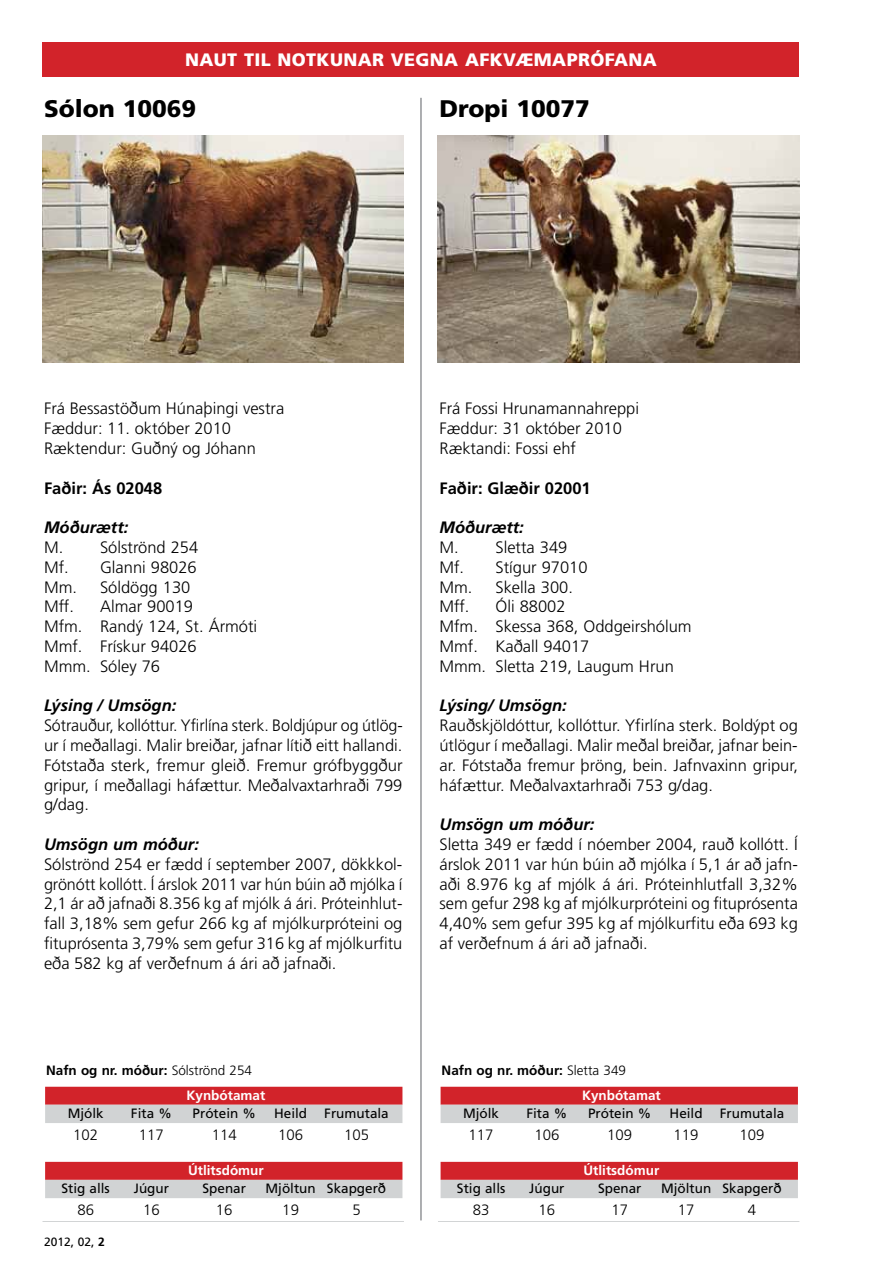
<style>
.page{position:relative;width:893px;height:1263px;background:#fff}
.page>*{position:absolute;margin:0;border:0;box-sizing:border-box;transform-origin:0 0}
.t1{font:900 24px "Frutiger LT Std";color:#000}
.t2{font:900 18px "Frutiger LT Std";letter-spacing:.02em;color:#fff}
.t3{font:300 16.5px/19.8px "Frutiger LT Std";color:#000}
.t4{font:italic 700 16.5px "Frutiger LT Std";color:#000}
.t5{font:700 16.5px "Frutiger LT Std";color:#000}
.t6{font:300 15px "Frutiger LT Std";color:#000}
.t7{font:13.5px "Frutiger LT Std";color:#000}
.t8{font:700 13.5px/24.8px "Frutiger LT Std";color:#000}
.t9{font:700 13.5px "Frutiger LT Std";color:#fff}
.t10{font:12px "Frutiger LT Std";color:#000}
.s1{font-weight:300}
.s2{color:#fff}
.s3{font-weight:700}
</style>
<div class="page">
<div style="left:43px;top:43px;width:756px;height:34px;background:#d2232a"></div>
<hr style="left:43px;top:1220px;width:361px;height:2px;background:#d1d3d4">
<hr style="left:438px;top:1220px;width:361px;height:2px;background:#d1d3d4">
<div style="left:441px;top:1087px;width:357px;height:18px;background:#d2232a"></div>
<div style="left:441px;top:1105px;width:357px;height:18px;background:#d1d3d4"></div>
<div style="left:441px;top:1162px;width:357px;height:18px;background:#d2232a"></div>
<div style="left:441px;top:1180px;width:357px;height:18px;background:#d1d3d4"></div>
<div style="left:45px;top:1087px;width:357px;height:18px;background:#d2232a"></div>
<div style="left:45px;top:1105px;width:357px;height:18px;background:#d1d3d4"></div>
<div style="left:45px;top:1162px;width:357px;height:18px;background:#d2232a"></div>
<div style="left:45px;top:1180px;width:357px;height:18px;background:#d1d3d4"></div>
<img style="left:43px;top:135px;width:361px;height:228px">
<img style="left:438px;top:135px;width:361px;height:228px">
<hr style="left:420px;top:98px;width:2px;height:1122px;background:#939598">
<p class="t2" style="left:185px;top:49px;width:473px">NAUT TIL NOTKUNAR VEGNA AFKVÆMAPRÓFANA</p>
<h1 class="t1" style="left:44px;top:94px;width:154px">Sólon 10069</h1>
<h1 class="t1" style="left:439px;top:94px;width:152px">Dropi 10077</h1>
<p class="t3" style="left:44px;top:399px;width:242px">Frá Bessastöðum Húnaþingi vestra<br>Fæddur: 11. október 2010<br>Ræktendur: Guðný og Jóhann</p>
<p class="t5" style="left:44px;top:478px;width:120px">Faðir: Ás 02048</p>
<p class="t4" style="left:44px;top:518px;width:86px">Móðurætt:</p>
<p class="t3" style="left:44px;top:538px;width:156px">M. Sólströnd 254<br>Mf. Glanni 98026<br>Mm. Sóldögg 130<br>Mff.</p>
<p class="t3" style="left:44px;top:597px;width:215px;text-indent:56px">Almar 90019<br>Mfm. Randý 124, St. Ármóti<br>Mmf. Frískur 94026<br>Mmm. Sóley 76</p>
<p class="t4" style="left:44px;top:696px;width:134px">Lýsing / Umsögn:</p>
<p class="t3" style="left:44px;top:716px;width:360px;text-align:justify">Sótrauður, kollóttur. Yfirlína sterk. Boldjúpur og útlög&shy;ur í meðallagi. Malir breiðar, jafnar lítið eitt hallandi.<br>Fótstaða sterk, fremur gleið. Fremur grófbyggður gripur, í meðallagi háfættur. Meðalvaxtarhraði 799 g/dag.</p>
<p class="t4" style="left:44px;top:834px;width:156px">Umsögn um móður:</p>
<p class="t3" style="left:44px;top:854px;width:360px;text-align:justify">Sólströnd 254 er fædd í september 2007, dökkkol&shy;grönótt kollótt. Í árslok 2011 var hún búin að mjólka í 2,1 ár að jafnaði 8.356 kg af mjólk á ári. Próteinhlut&shy;fall 3,18% sem gefur 266 kg af mjólkurpróteini og fituprósenta 3,79% sem gefur 316 kg af mjólkurfitu eða 582 kg af verðefnum á ári að jafnaði.</p>
<p class="t8" style="left:187px;top:1058px;width:80px;text-indent:-140px">Nafn og nr. móður: <span class="s1">Sólströnd 254<br></span><span class="s2">Kynbótamat</span></p>
<p class="t7" style="left:68px;top:1105px;width:38px">Mjólk</p>
<p class="t7" style="left:131px;top:1105px;width:42px">Fita %</p>
<p class="t7" style="left:193px;top:1105px;width:65px">Prótein %</p>
<p class="t7" style="left:274px;top:1105px;width:35px">Heild</p>
<p class="t7" style="left:324px;top:1105px;width:66px">Frumutala</p>
<p class="t6" style="left:73px;top:1126px;width:27px">102</p>
<p class="t6" style="left:139px;top:1126px;width:27px">117</p>
<p class="t6" style="left:212px;top:1126px;width:27px">114</p>
<p class="t6" style="left:278px;top:1126px;width:27px">106</p>
<p class="t6" style="left:344px;top:1126px;width:27px">105</p>
<p class="t9" style="left:188px;top:1162px;width:77px">Útlitsdómur</p>
<p class="t7" style="left:61px;top:1180px;width:50px">Stig alls</p>
<p class="t7" style="left:134px;top:1180px;width:37px">Júgur</p>
<p class="t7" style="left:203px;top:1180px;width:45px">Spenar</p>
<p class="t7" style="left:266px;top:1180px;width:122px">Mjöltun Skapgerð</p>
<p class="t6" style="left:77px;top:1202px;width:18px">86</p>
<p class="t6" style="left:143px;top:1202px;width:18px">16</p>
<p class="t6" style="left:216px;top:1202px;width:18px">16</p>
<p class="t6" style="left:282px;top:1202px;width:18px">19</p>
<p class="t6" style="left:352px;top:1202px;width:10px">5</p>
<p class="t10" style="left:44px;top:1234px;width:62px">2012, 02, <span class="s3">2</span></p>
<p class="t3" style="left:439px;top:399px;width:201px">Frá Fossi Hrunamannahreppi<br>Fæddur: 31 október 2010<br>Ræktandi: Fossi ehf</p>
<p class="t5" style="left:439px;top:478px;width:153px">Faðir: Glæðir 02001</p>
<p class="t4" style="left:439px;top:518px;width:86px">Móðurætt:</p>
<p class="t3" style="left:439px;top:538px;width:150px">M. -Sletta 349<br>Mf. Stígur 97010<br>Mm. -Skella 300.<br>Mff.</p>
<p class="t3" style="left:439px;top:597px;width:254px;text-indent:56px">Óli 88002<br>Mfm. -Skessa 368, Oddgeirshólum<br>Mmf. Kaðall 94017<br>Mmm. -Sletta 219, Laugum Hrun</p>
<p class="t4" style="left:439px;top:696px;width:129px">Lýsing/ Umsögn:</p>
<p class="t3" style="left:439px;top:716px;width:360px;text-align:justify">Rauðskjöldóttur, kollóttur. Yfirlína sterk. Boldýpt og útlögur í meðallagi. Malir meðal breiðar, jafnar bein&shy;ar. Fótstaða fremur þröng, bein. Jafnvaxinn gripur, háfættur. Meðalvaxtarhraði 753 g/dag.</p>
<p class="t4" style="left:439px;top:815px;width:156px">Umsögn um móður:</p>
<p class="t3" style="left:439px;top:835px;width:360px;text-align:justify">Sletta 349 er fædd í nóember 2004, rauð kollótt. Í árslok 2011 var hún búin að mjólka í 5,1 ár að jafn&shy;aði 8.976 kg af mjólk á ári. Próteinhlutfall 3,32% sem gefur 298 kg af mjólkurpróteini og fituprósenta 4,40% sem gefur 395 kg af mjólkurfitu eða 693 kg af verðefnum á ári að jafnaði.</p>
<p class="t8" style="left:582px;top:1058px;width:80px;text-indent:-140px">Nafn og nr. móður: <span class="s1">Sletta 349<br></span><span class="s2">Kynbótamat</span></p>
<p class="t7" style="left:463px;top:1105px;width:38px">Mjólk</p>
<p class="t7" style="left:526px;top:1105px;width:42px">Fita %</p>
<p class="t7" style="left:588px;top:1105px;width:65px">Prótein %</p>
<p class="t7" style="left:670px;top:1105px;width:35px">Heild</p>
<p class="t7" style="left:720px;top:1105px;width:66px">Frumutala</p>
<p class="t6" style="left:469px;top:1126px;width:27px">117</p>
<p class="t6" style="left:534px;top:1126px;width:27px">106</p>
<p class="t6" style="left:607px;top:1126px;width:27px">109</p>
<p class="t6" style="left:674px;top:1126px;width:27px">119</p>
<p class="t6" style="left:739px;top:1126px;width:27px">109</p>
<p class="t9" style="left:583px;top:1162px;width:77px">Útlitsdómur</p>
<p class="t7" style="left:457px;top:1180px;width:50px">Stig alls</p>
<p class="t7" style="left:529px;top:1180px;width:37px">Júgur</p>
<p class="t7" style="left:598px;top:1180px;width:45px">Spenar</p>
<p class="t7" style="left:661px;top:1180px;width:122px">Mjöltun Skapgerð</p>
<p class="t6" style="left:473px;top:1202px;width:18px">83</p>
<p class="t6" style="left:538px;top:1202px;width:18px">16</p>
<p class="t6" style="left:611px;top:1202px;width:18px">17</p>
<p class="t6" style="left:678px;top:1202px;width:18px">17</p>
<p class="t6" style="left:748px;top:1202px;width:10px">4</p>
</div>
